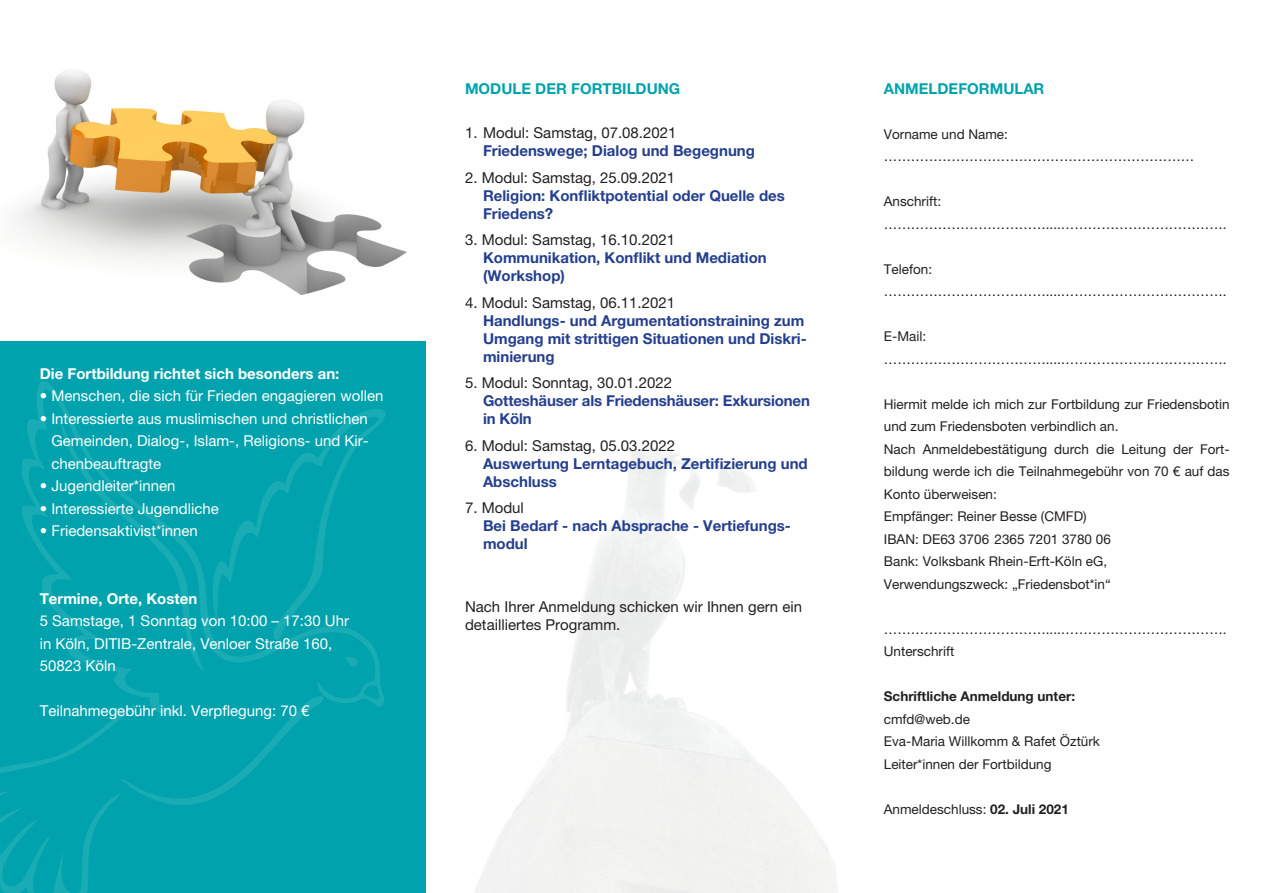
<style>
.page{position:relative;width:1263px;height:893px;background:#fff}
.page>*{position:absolute;margin:0;border:0;box-sizing:border-box;transform-origin:0 0}
.t1{font:700 15px/18px "Helvetica Neue LT Pro";color:#253f8e}
.t2{font:15px/22.5px "Helvetica Neue LT Pro";color:#fff;text-align:justify}
.t3{font:15px/18px "Helvetica Neue LT Pro";color:#231f20}
.t4{font:700 15px "Helvetica Neue LT Pro";color:#fff}
.t5{font:700 15px "Helvetica Neue LT Pro";color:#00a3ad}
.t6{font:13.5px/22.5px "Helvetica Neue LT Pro";color:#231f20}
.t7{font:700 13.5px "Helvetica Neue LT Pro";color:#231f20}
.s1{font-weight:700}
</style>
<div class="page">
<div style="left:0;top:0;width:425px;height:893px;background:#00a3ad"></div>
<img style="left:0;top:0;width:425px;height:340px">
<svg style="left:21px;top:382px;width:363px;height:325px"></svg>
<svg style="left:0;top:695px;width:327px;height:198px"></svg>
<svg style="left:60px;top:399px;width:326px;height:273px"></svg>
<p class="t4" style="left:40px;top:364px;width:301px">Die Fortbildung richtet sich besonders an:</p>
<p class="t2" style="left:40px;top:384px;width:345px">• Menschen, die sich für Frieden engagieren wollen</p>
<p class="t2" style="left:51px;top:407px;width:319px;text-indent:-12px">• Interessierte aus muslimischen und christlichen Gemeinden, Dialog-, Islam-, Religions- und Kir&shy;chenbeauftragte</p>
<p class="t2" style="left:40px;top:474px;width:137px">• Jugendleiter*innen</p>
<p class="t2" style="left:40px;top:497px;width:181px">• Interessierte Jugendliche</p>
<p class="t2" style="left:40px;top:519px;width:160px">• Friedensaktivist*innen</p>
<p class="t4" style="left:40px;top:589px;width:159px">Termine, Orte, Kosten</p>
<p class="t2" style="left:40px;top:609px;width:311px">5 Samstage, 1 Sonntag von 10:00 – 17:30 Uhr</p>
<p class="t2" style="left:40px;top:632px;width:294px">in Köln, DITIB-Zentrale, Venloer Straße 160,</p>
<p class="t2" style="left:40px;top:654px;width:78px">50823 Köln</p>
<p class="t2" style="left:40px;top:699px;width:271px">Teilnahmegebühr inkl. Verpflegung: 70 €</p>
<p class="t5" style="left:465px;top:79px;width:217px">MODULE DER FORTBILDUNG</p>
<p class="t3" style="left:465px;top:124px;width:213px">1. Modul: Samstag, 07.08.2021</p>
<p class="t1" style="left:483px;top:142px;width:273px">Friedenswege; Dialog und Begegnung</p>
<p class="t3" style="left:465px;top:168px;width:212px">2. Modul: Samstag, 25.09.2021</p>
<p class="t1" style="left:483px;top:186px;width:303px">Religion: Konfliktpotential oder Quelle des<br>Friedens?</p>
<p class="t3" style="left:465px;top:231px;width:212px">3. Modul: Samstag, 16.10.2021</p>
<p class="t1" style="left:483px;top:249px;width:285px">Kommunikation, Konflikt und Mediation (Workshop)</p>
<p class="t3" style="left:465px;top:293px;width:212px">4. Modul: Samstag, 06.11.2021</p>
<p class="t1" style="left:483px;top:311px;width:325px">Handlungs- und Argumentationstraining zum<br>Umgang mit strittigen Situationen und Diskri&shy;minierung</p>
<p class="t3" style="left:465px;top:374px;width:209px">5. Modul: Sonntag, 30.01.2022</p>
<p class="t1" style="left:483px;top:392px;width:328px">Gotteshäuser als Friedenshäuser: Exkursionen in Köln</p>
<p class="t3" style="left:465px;top:436px;width:212px">6. Modul: Samstag, 05.03.2022</p>
<p class="t1" style="left:483px;top:454px;width:326px">Auswertung Lerntagebuch, Zertifizierung und<br>Abschluss</p>
<p class="t3" style="left:465px;top:499px;width:60px">7. Modul</p>
<p class="t1" style="left:483px;top:517px;width:310px">Bei Bedarf - nach Absprache - Vertiefungs&shy;modul</p>
<p class="t3" style="left:465px;top:597px;width:339px">Nach Ihrer Anmeldung schicken wir Ihnen gern ein detailliertes Programm.</p>
<p class="t5" style="left:884px;top:79px;width:162px">ANMELDEFORMULAR</p>
<p class="t6" style="left:884px;top:122px;width:126px">Vorname und Name:</p>
<p class="t6" style="left:884px;top:145px;width:312px">……………………………………………………………</p>
<p class="t6" style="left:884px;top:190px;width:59px">Anschrift:</p>
<p class="t6" style="left:884px;top:212px;width:344px">………………………………....……………………………….</p>
<p class="t6" style="left:884px;top:257px;width:50px">Telefon:</p>
<p class="t6" style="left:884px;top:280px;width:344px">………………………………....……………………………….</p>
<p class="t6" style="left:884px;top:325px;width:44px">E-Mail:</p>
<p class="t6" style="left:884px;top:347px;width:344px">………………………………....……………………………….</p>
<p class="t6" style="left:884px;top:392px;width:347px">Hiermit melde ich mich zur Fortbildung zur Friedensbotin und zum Friedensboten verbindlich an.</p>
<p class="t6" style="left:884px;top:437px;width:347px;text-align:justify">Nach Anmeldebestätigung durch die Leitung der Fort&shy;bildung werde ich die Teilnahmegebühr von 70 € auf das Konto überweisen:</p>
<p class="t6" style="left:884px;top:505px;width:204px">Empfänger: Reiner Besse (CMFD)</p>
<p class="t6" style="left:884px;top:527px;width:229px">IBAN: DE63 3706 2365 7201 3780 06</p>
<p class="t6" style="left:884px;top:550px;width:225px">Bank: Volksbank Rhein-Erft-Köln eG,</p>
<p class="t6" style="left:884px;top:572px;width:228px">Verwendungszweck: „Friedensbot*in“</p>
<p class="t6" style="left:884px;top:617px;width:344px">………………………………....……………………………….</p>
<p class="t6" style="left:884px;top:640px;width:72px">Unterschrift</p>
<p class="t7" style="left:884px;top:688px;width:193px">Schriftliche Anmeldung unter:</p>
<p class="t6" style="left:884px;top:707px;width:88px">cmfd@web.de</p>
<p class="t6" style="left:884px;top:730px;width:218px">Eva-Maria Willkomm &amp; Rafet Öztürk</p>
<p class="t6" style="left:884px;top:752px;width:169px">Leiter*innen der Fortbildung</p>
<p class="t6" style="left:884px;top:797px;width:187px">Anmeldeschluss: <span class="s1">02. Juli 2021</span></p>
</div>
